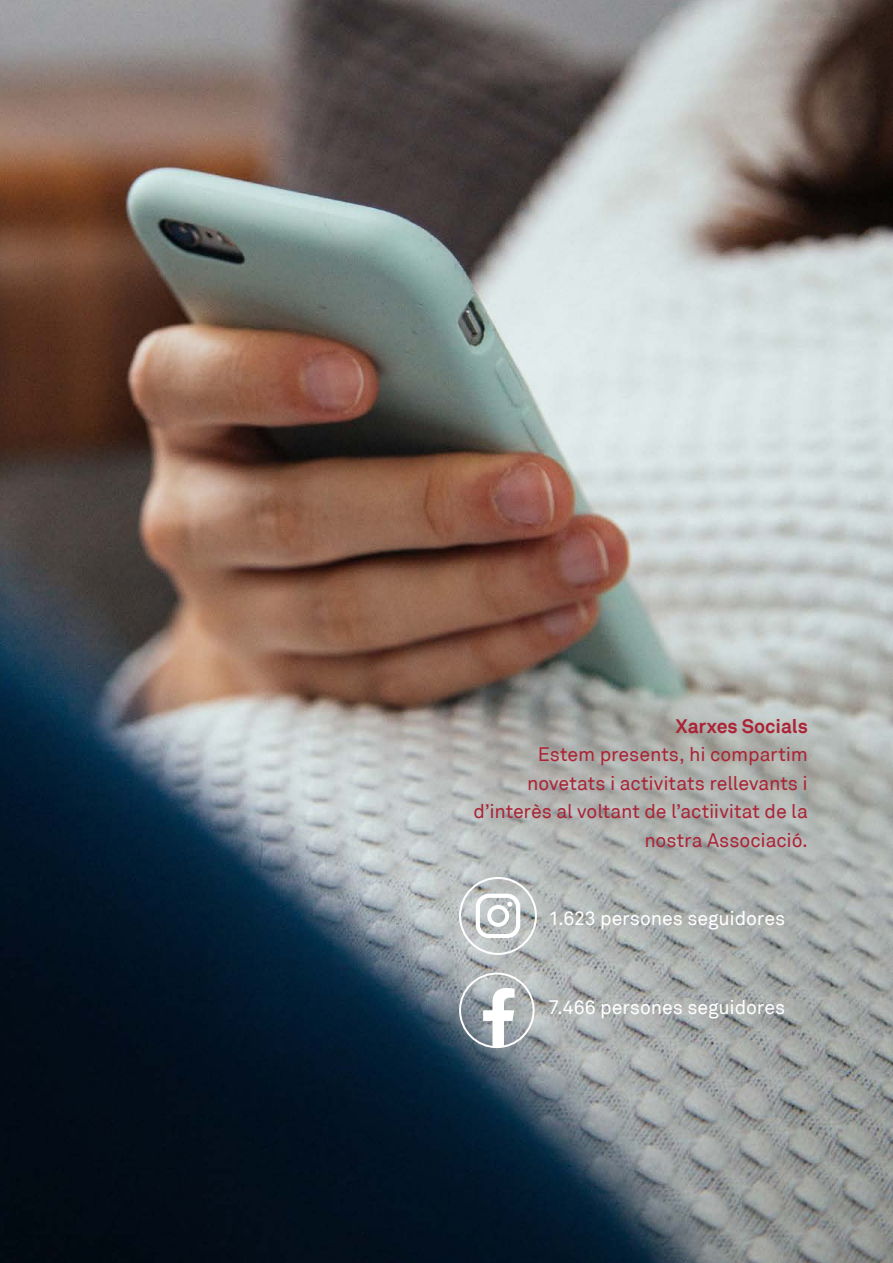
<style>
.page{position:relative;width:893px;height:1263px;background:#fff}
.page>*{position:absolute;margin:0;border:0;box-sizing:border-box;transform-origin:0 0}
.t1{font:19.5px/28.5px "Akkurat";letter-spacing:-.005em;color:#ab2335;text-align:right}
.t2{font:19.5px "Akkurat";letter-spacing:-.005em;color:#fff}
.t3{font:700 19.5px "Akkurat";letter-spacing:-.005em;color:#ab2335}
</style>
<div class="page">
<img style="left:0;top:0;width:893px;height:1263px">
<div style="left:459px;top:877px;width:78px;height:78px;border:2px solid #fff;border-radius:50%"></div>
<svg style="left:476px;top:894px;width:44px;height:44px"></svg>
<svg style="left:483px;top:988px;width:32px;height:59px"></svg>
<div style="left:459px;top:972px;width:76px;height:76px;border:2px solid #fff;border-radius:50%"></div>
<p class="t3" style="left:676px;top:714px;width:133px">Xarxes Socials</p>
<p class="t1" style="left:473px;top:741px;width:336px">Estem presents, hi compartim novetats i activitats rellevants i d’interès al voltant de l’actiivitat de la nostra Associació.</p>
<p class="t2" style="left:549px;top:906px;width:238px">1.623 persones seguidores</p>
<p class="t2" style="left:549px;top:996px;width:238px">7.466 persones seguidores</p>
</div>
